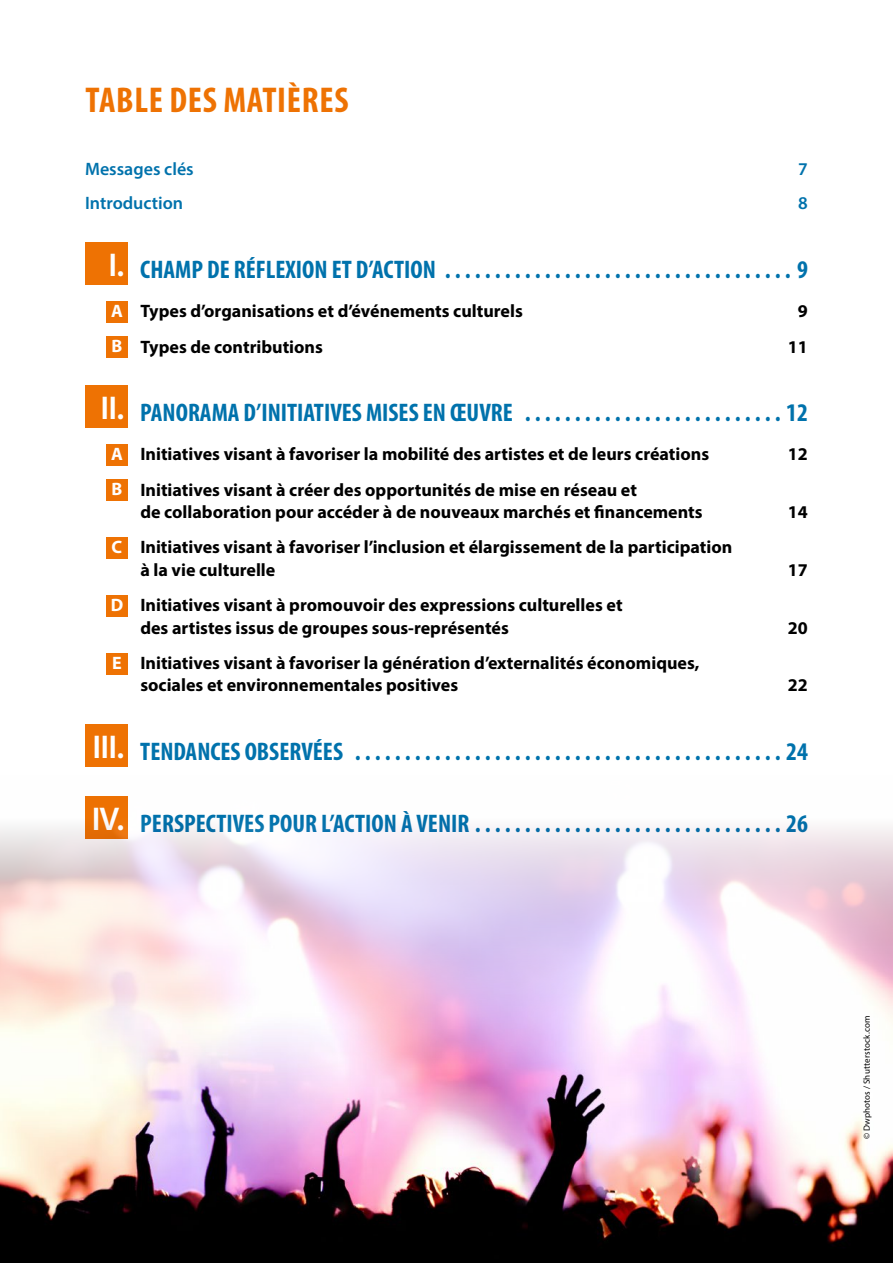
<style>
.page{position:relative;width:893px;height:1263px;background:#fff}
.page>*{position:absolute;margin:0;border:0;box-sizing:border-box;transform-origin:0 0}
.t1{font:700 condensed 36px "Myriad Pro";letter-spacing:.02em;color:#ee7203}
.t2{font:700 condensed 25.5px "Myriad Pro";color:#0072ac}
.t3{font:700 18px/22.5px "Myriad Pro";color:#000}
.t4{font:600 18px "Myriad Pro";color:#0072ac}
.t5{font:9px "Myriad Pro";letter-spacing:.02em;color:#000}
.s1{font-weight:600;font-stretch:normal;font-size:33px;color:#fff}
.s2{color:#fff}
</style>
<div class="page">
<hr style="left:892px;top:0;width:1px;height:1263px;background:#0072ac">
<div style="left:85px;top:242px;width:43px;height:43px;background:#ee7203"></div>
<div style="left:106px;top:301px;width:22px;height:22px;background:#ee7203"></div>
<div style="left:106px;top:337px;width:22px;height:21px;background:#ee7203"></div>
<div style="left:85px;top:385px;width:43px;height:43px;background:#ee7203"></div>
<div style="left:106px;top:444px;width:22px;height:22px;background:#ee7203"></div>
<div style="left:106px;top:480px;width:22px;height:21px;background:#ee7203"></div>
<div style="left:106px;top:537px;width:22px;height:22px;background:#ee7203"></div>
<div style="left:106px;top:595px;width:22px;height:21px;background:#ee7203"></div>
<div style="left:106px;top:653px;width:22px;height:21px;background:#ee7203"></div>
<div style="left:85px;top:724px;width:43px;height:42px;background:#ee7203"></div>
<img style="left:0;top:776px;width:893px;height:487px">
<h1 class="t1" style="left:85px;top:78px;width:265px">TABLE DES MATIÈRES</h1>
<p class="t4" style="left:85px;top:158px;width:110px">Messages clés</p>
<p class="t4" style="left:798px;top:158px;width:11px">7</p>
<p class="t4" style="left:85px;top:192px;width:100px">Introduction</p>
<p class="t4" style="left:798px;top:192px;width:11px">8</p>
<h2 class="t2" style="left:108px;top:253px;width:701px"><span class="s1">I.</span> CHAMP DE RÉFLEXION ET D’ACTION . . . . . . . . . . . . . . . . . . . . . . . . . . . . . . . . . . . 9</h2>
<p class="t3" style="left:111px;top:299px;width:413px"><span class="s2">A</span> Types d’organisations et d’événements culturels</p>
<p class="t3" style="left:798px;top:299px;width:11px">9</p>
<p class="t3" style="left:111px;top:335px;width:213px"><span class="s2">B</span> Types de contributions</p>
<p class="t3" style="left:788px;top:335px;width:21px">11</p>
<h2 class="t2" style="left:100px;top:396px;width:709px"><span class="s1">II.</span> PANORAMA D’INITIATIVES MISES EN ŒUVRE . . . . . . . . . . . . . . . . . . . . . . . . . . 12</h2>
<p class="t3" style="left:111px;top:442px;width:600px"><span class="s2">A</span> Initiatives visant à favoriser la mobilité des artistes et de leurs créations</p>
<p class="t3" style="left:788px;top:442px;width:21px">12</p>
<p class="t3" style="left:140px;top:478px;width:564px;text-indent:-29px"><span class="s2">B</span> Initiatives visant à créer des opportunités de mise en réseau et<br>de collaboration pour accéder à de nouveaux marchés et financements</p>
<p class="t3" style="left:788px;top:500px;width:21px">14</p>
<p class="t3" style="left:140px;top:535px;width:593px;text-indent:-29px"><span class="s2">C</span> Initiatives visant à favoriser l’inclusion et élargissement de la participation à la vie culturelle</p>
<p class="t3" style="left:140px;top:593px;width:484px;text-indent:-30px"><span class="s2">D</span> Initiatives visant à promouvoir des expressions culturelles et des artistes issus de groupes sous-représentés</p>
<p class="t3" style="left:140px;top:651px;width:560px;text-indent:-28px"><span class="s2">E</span> Initiatives visant à favoriser la génération d’externalités économiques, sociales et environnementales positives</p>
<p class="t3" style="left:788px;top:558px;width:21px">17</p>
<p class="t3" style="left:788px;top:616px;width:21px">20</p>
<p class="t3" style="left:788px;top:673px;width:21px">22</p>
<h2 class="t2" style="left:93px;top:735px;width:717px"><span class="s1">III.</span> TENDANCES OBSERVÉES . . . . . . . . . . . . . . . . . . . . . . . . . . . . . . . . . . . . . . . . . . . 24</h2>
<h2 class="t2" style="left:92px;top:808px;width:718px"><span class="s1">IV.</span> PERSPECTIVES POUR L’ACTION À VENIR . . . . . . . . . . . . . . . . . . . . . . . . . . . . . . . 26</h2>
<p class="t5" style="left:861px;top:1139px;width:125px;rotate:-90deg">© Dwphotos / Shutterstock.com</p>
</div>
